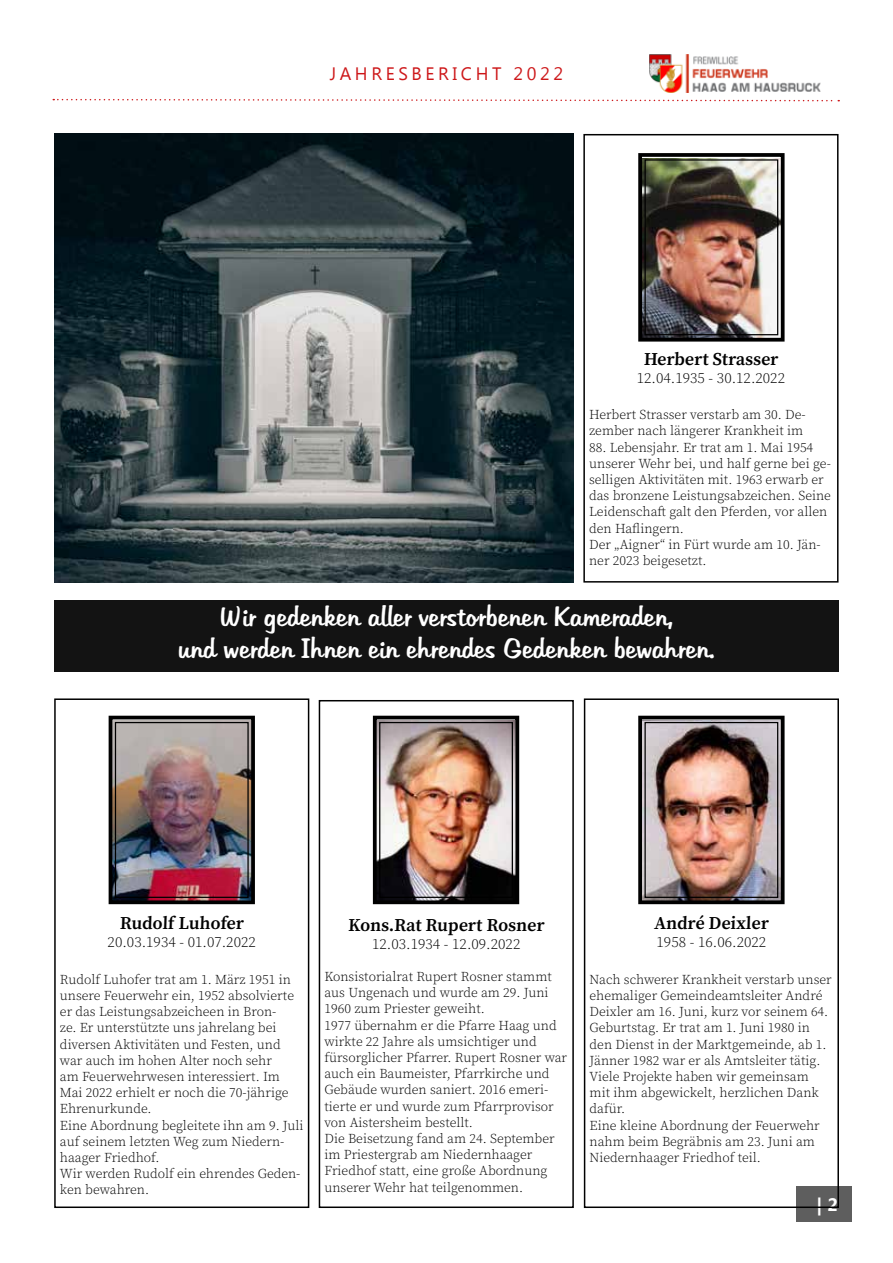
<style>
.page{position:relative;width:893px;height:1263px;background:#fff}
.page>*{position:absolute;margin:0;border:0;box-sizing:border-box;transform-origin:0 0}
.t1{font:27px/32.4px "Martina";color:#fff;text-align:center}
.t2{font:600 18px "Source Serif Pro";color:#000}
.t3{font:18px "Myanmar Text";letter-spacing:.2em;color:#cd1719}
.t4{font:700 18px "Myanmar Text";color:#fff}
.t5{font:300 15px "Source Serif Pro";color:#000}
.t6{font:300 13.5px/16.2px "Source Serif Pro";color:#000}
</style>
<div class="page">
<div style="left:797px;top:1185px;width:55px;height:36px;background:#5e5e5e"></div>
<svg style="left:53px;top:98px;width:786px;height:4px"></svg>
<img style="left:649px;top:54px;width:172px;height:38px">
<img style="left:54px;top:134px;width:520px;height:449px">
<div style="left:54px;top:600px;width:784px;height:71px;background:#131313"></div>
<div style="left:319px;top:700px;width:255px;height:508px;border:2px solid #000"></div>
<img style="left:372px;top:715px;width:148px;height:190px">
<div style="left:379px;top:722px;width:134px;height:176px;border:1px solid #000"></div>
<div style="left:54px;top:698px;width:255px;height:510px;border:2px solid #000"></div>
<div style="left:584px;top:698px;width:255px;height:510px;border:2px solid #000"></div>
<img style="left:638px;top:715px;width:147px;height:190px">
<div style="left:644px;top:722px;width:134px;height:176px;border:1px solid #000"></div>
<img style="left:108px;top:715px;width:147px;height:190px">
<div style="left:115px;top:722px;width:134px;height:176px;border:1px solid #000"></div>
<div style="left:583px;top:134px;width:255px;height:449px;border:2px solid #000"></div>
<img style="left:638px;top:153px;width:147px;height:189px">
<div style="left:644px;top:159px;width:134px;height:176px;border:1px solid #000"></div>
<h2 class="t3" style="left:330px;top:64px;width:235px">JAHRESBERICHT 2022</h2>
<h2 class="t2" style="left:644px;top:346px;width:137px">Herbert Strasser</h2>
<p class="t5" style="left:637px;top:368px;width:150px">12.04.1935 - 30.12.2022</p>
<p class="t6" style="left:589px;top:407px;width:218px">Herbert Strasser verstarb am 30. De&shy;zember nach längerer Krankheit im</p>
<p class="t6" style="left:589px;top:439px;width:243px">88. Lebensjahr. Er trat am 1. Mai 1954 unserer Wehr bei, und half gerne bei ge&shy;selligen Aktivitäten mit. 1963 erwarb er das bronzene Leistungsabzeichen. Seine Leidenschaft galt den Pferden, vor allen den Haflingern.<br>Der „Aigner“ in Fürt wurde am 10. Jän&shy;ner 2023 beigesetzt.</p>
<h1 class="t1" style="left:177px;top:601px;width:539px">Wir gedenken aller verstorbenen Kameraden,<br>und werden Ihnen ein ehrendes Gedenken bewahren.</h1>
<h2 class="t2" style="left:120px;top:911px;width:126px">Rudolf Luhofer</h2>
<p class="t5" style="left:108px;top:932px;width:150px">20.03.1934 - 01.07.2022</p>
<p class="t6" style="left:60px;top:971px;width:245px">Rudolf Luhofer trat am 1. März 1951 in unsere Feuerwehr ein, 1952 absolvierte er das Leistungsabzeicheen in Bron-<br>ze. Er unterstützte uns jahrelang bei diversen Aktivitäten und Festen, und war auch im hohen Alter noch sehr<br>am Feuerwehrwesen interessiert. Im<br>Mai 2022 erhielt er noch die 70-jährige<br>Ehrenurkunde.<br>Eine Abordnung begleitete ihn am 9. Juli auf seinem letzten Weg zum Niedern&shy;haager Friedhof.<br>Wir werden Rudolf ein ehrendes Geden&shy;ken bewahren.</p>
<h2 class="t2" style="left:348px;top:912px;width:198px">Kons.Rat Rupert Rosner</h2>
<p class="t5" style="left:372px;top:934px;width:150px">12.03.1934 - 12.09.2022</p>
<p class="t6" style="left:324px;top:968px;width:244px">Konsistorialrat Rupert Rosner stammt aus Ungenach und wurde am 29. Juni 1960 zum Priester geweiht.<br>1977 übernahm er die Pfarre Haag und wirkte 22 Jahre als umsichtiger und fürsorglicher Pfarrer. Rupert Rosner war auch ein Baumeister, Pfarrkirche und Gebäude wurden saniert. 2016 emeri&shy;tierte er und wurde zum Pfarrprovisor von Aistersheim bestellt.<br>Die Beisetzung fand am 24. September im Priestergrab am Niedernhaager Friedhof statt, eine große Abordnung unserer Wehr hat teilgenommen.</p>
<h2 class="t2" style="left:654px;top:911px;width:117px">André Deixler</h2>
<p class="t5" style="left:657px;top:932px;width:111px">1958 - 16.06.2022</p>
<p class="t6" style="left:590px;top:971px;width:244px">Nach schwerer Krankheit verstarb unser ehemaliger Gemeindeamtsleiter André Deixler am 16. Juni, kurz vor seinem 64.<br>Geburtstag. Er trat am 1. Juni 1980 in den Dienst in der Marktgemeinde, ab 1.<br>Jänner 1982 war er als Amtsleiter tätig.<br>Viele Projekte haben wir gemeinsam mit ihm abgewickelt, herzlichen Dank dafür.<br>Eine kleine Abordnung der Feuerwehr nahm beim Begräbnis am 23. Juni am Niedernhaager Friedhof teil.</p>
<h2 class="t4" style="left:816px;top:1194px;width:23px">| 2</h2>
</div>
